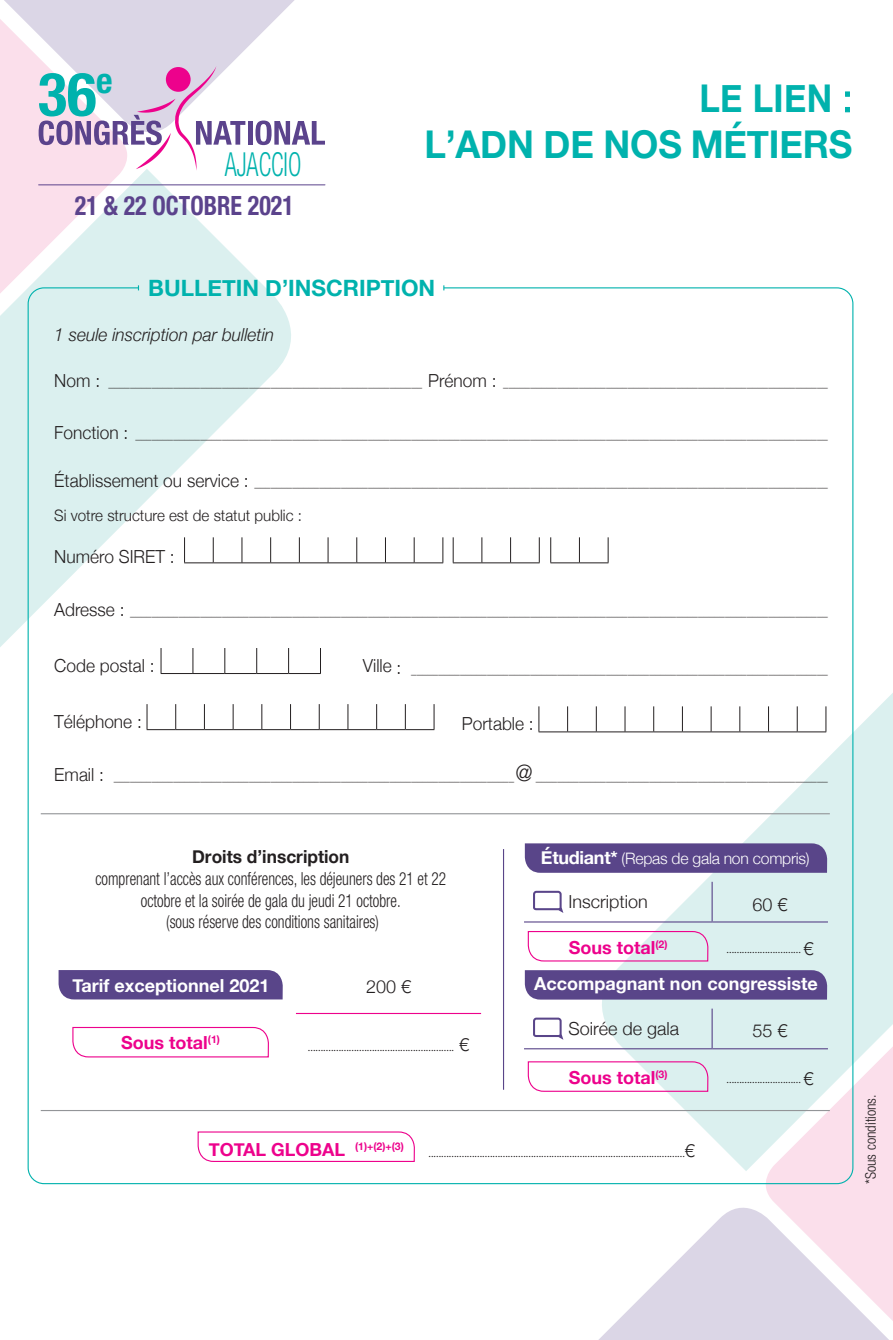
<style>
.page{position:relative;width:893px;height:1340px;background:#fff}
.page>*{position:absolute;margin:0;border:0;box-sizing:border-box;transform-origin:0 0}
.t1{font:700 condensed 60.07px "Helvetica Neue";color:#00b2ad}
.t2{font:700 38.25px/45.9px "Helvetica Neue";letter-spacing:-.005em;color:#00b2ad;text-align:right;scale:.9 1}
.t3{font:300 condensed 33.07px "Helvetica Neue";color:#00b2ad;scale:.73 1}
.t4{font:700 condensed 26.55px "Helvetica Neue";color:#5b438c;scale:.9 1}
.t5{font:700 22.5px "Helvetica Neue";color:#00b2ad}
.t6{font:300 condensed 18px/21.6px "Helvetica Neue";color:#231f20;text-align:center;scale:.85 1}
.t7{font:700 18px "Helvetica Neue";color:#fff}
.t8{font:700 18px "Helvetica Neue";color:#ed028c}
.t9{font:300 18px "Helvetica Neue";color:#231f20;scale:.96 1}
.t10{font:300 18px "Helvetica Neue";color:#231f20}
.t11{font:italic 300 18px "Helvetica Neue";color:#231f20;scale:.96 1}
.t12{font:300 15.75px "Helvetica Neue";color:#231f20;scale:.96 1}
.t13{font:300 15.75px "Helvetica Neue";letter-spacing:-.015em;color:#fff}
.t14{font:300 condensed 14.62px "Helvetica Neue";color:#231f20}
.t15{font:300 11.25px "Helvetica Neue";color:#231f20;scale:.96 1}
.t16{font:11.25px "Minion Pro";color:#231f20}
.t17{font:700 10.58px "Helvetica Neue";color:#ed028c}
.s1{font-size:27px}
.s2{font-weight:400}
.s3{font-size:18px}
.s4{font-size:22.5px}
.s5{font-weight:700;font-stretch:normal}
.s6{font-family:"Helvetica Neue";font-weight:300;font-size:18px}
.s7{font-weight:700;font-size:18px}
</style>
<div class="page">
<svg style="left:756px;top:1171px;width:137px;height:23px"></svg>
<svg style="left:0;top:185px;width:312px;height:658px"></svg>
<svg style="left:580px;top:496px;width:313px;height:675px"></svg>
<svg style="left:245px;top:0;width:50px;height:145px"></svg>
<svg style="left:184px;top:537px;width:259px;height:26px"></svg>
<svg style="left:453px;top:537px;width:87px;height:26px"></svg>
<svg style="left:550px;top:537px;width:59px;height:26px"></svg>
<svg style="left:161px;top:648px;width:1px;height:25px"></svg>
<svg style="left:193px;top:648px;width:1px;height:25px"></svg>
<svg style="left:224px;top:648px;width:1px;height:25px"></svg>
<svg style="left:256px;top:648px;width:1px;height:25px"></svg>
<svg style="left:288px;top:648px;width:1px;height:25px"></svg>
<svg style="left:320px;top:648px;width:1px;height:25px"></svg>
<hr style="left:161px;top:673px;width:32px;height:1px;background:#231f20">
<hr style="left:193px;top:673px;width:32px;height:1px;background:#231f20">
<hr style="left:225px;top:673px;width:32px;height:1px;background:#231f20">
<hr style="left:257px;top:673px;width:32px;height:1px;background:#231f20">
<hr style="left:289px;top:673px;width:32px;height:1px;background:#231f20">
<svg style="left:147px;top:704px;width:288px;height:26px"></svg>
<svg style="left:538px;top:706px;width:288px;height:26px"></svg>
<hr style="left:296px;top:1012px;width:185px;height:2px;background:#ed028c">
<div style="left:59px;top:970px;width:224px;height:29px;background:#594589"></div>
<svg style="left:72px;top:1026px;width:197px;height:32px"></svg>
<hr style="left:712px;top:1008px;width:1px;height:40px;background:#594589">
<hr style="left:524px;top:1048px;width:188px;height:1px;background:#594589">
<hr style="left:712px;top:1048px;width:116px;height:1px;background:#594589">
<div style="left:525px;top:970px;width:302px;height:29px;background:#594589"></div>
<svg style="left:533px;top:1017px;width:30px;height:22px"></svg>
<svg style="left:527px;top:1060px;width:182px;height:32px"></svg>
<hr style="left:712px;top:881px;width:1px;height:40px;background:#594589">
<hr style="left:524px;top:921px;width:188px;height:1px;background:#594589">
<hr style="left:712px;top:921px;width:116px;height:1px;background:#594589">
<div style="left:525px;top:843px;width:302px;height:29px;background:#594589"></div>
<svg style="left:533px;top:890px;width:30px;height:23px"></svg>
<svg style="left:527px;top:930px;width:182px;height:32px"></svg>
<hr style="left:503px;top:849px;width:1px;height:240px;background:#594589">
<hr style="left:41px;top:1109px;width:789px;height:2px;background:#939598">
<hr style="left:41px;top:813px;width:789px;height:1px;background:#939598">
<hr style="left:248px;top:121px;width:4px;height:24px;background:#5b438c">
<svg style="left:255px;top:120px;width:70px;height:25px"></svg>
<hr style="left:39px;top:184px;width:286px;height:1px;background:#5b438c">
<svg style="left:0;top:0;width:245px;height:312px"></svg>
<svg style="left:197px;top:1131px;width:218px;height:31px"></svg>
<svg style="left:599px;top:1194px;width:294px;height:145px"></svg>
<p class="t1" style="left:38px;top:58px;width:76px">36<sup>e</sup></p>
<p class="t3" style="left:225px;top:145px;width:106px">AJACCIO</p>
<p class="t4" style="left:75px;top:189px;width:245px">21 &amp; 22 OCTOBRE <span class="s1">2021</span></p>
<p class="t2" style="left:424px;top:76px;width:477px">LE LIEN <span class="s2">:<br></span>L’ADN DE NOS MÉTIERS</p>
<p class="t5" style="left:148px;top:271px;width:289px">BULLETIN D’INSCRIPTION</p>
<p class="t11" style="left:54px;top:320px;width:231px">1 seule inscription par bulletin</p>
<p class="t15" style="left:54px;top:374px;width:807px"><span class="s3">Nom :</span> __________________________________________________________ <span class="s3">Prénom :</span> ____________________________________________________________</p>
<p class="t15" style="left:54px;top:426px;width:807px"><span class="s3">Fonction :</span> ________________________________________________________________________________________________________________________________</p>
<p class="t15" style="left:54px;top:473px;width:807px"><span class="s3">Établissement ou service :</span> __________________________________________________________________________________________________________</p>
<p class="t12" style="left:54px;top:502px;width:260px">Si votre structure est de statut public :</p>
<p class="t9" style="left:54px;top:542px;width:127px">Numéro SIRET :</p>
<p class="t15" style="left:54px;top:602px;width:807px"><span class="s3">Adresse :</span> _________________________________________________________________________________________________________________________________</p>
<p class="t9" style="left:54px;top:651px;width:106px">Code postal :</p>
<p class="t15" style="left:363px;top:661px;width:486px"><sup>Ville</sup> <span class="s3">:</span> _____________________________________________________________________________</p>
<p class="t9" style="left:54px;top:707px;width:93px">Téléphone :</p>
<p class="t9" style="left:462px;top:709px;width:76px">Portable :</p>
<p class="t15" style="left:54px;top:767px;width:807px"><span class="s3">Email :</span> __________________________________________________________________________<span class="s4">@</span> ______________________________________________________</p>
<p class="t6" style="left:95px;top:846px;width:414px"><span class="s5">Droits d’inscription<br></span>comprenant l’accès aux conférences, les déjeuners des 21 et 22 octobre et la soirée de gala du jeudi 21 octobre.<br>(sous réserve des conditions sanitaires)</p>
<p class="t7" style="left:72px;top:971px;width:198px">Tarif exceptionnel 2021</p>
<p class="t10" style="left:366px;top:972px;width:47px">200 €</p>
<p class="t8" style="left:121px;top:1028px;width:100px">Sous total<sup>(1)</sup></p>
<p class="t16" style="left:308px;top:1039px;width:163px">......................................................... <span class="s6">€</span></p>
<p class="t13" style="left:541px;top:845px;width:270px"><span class="s7">Étudiant*</span> (Repas de gala non compris)</p>
<p class="t10" style="left:568px;top:887px;width:81px">Inscription</p>
<p class="t10" style="left:752px;top:889px;width:37px">60 €</p>
<p class="t8" style="left:569px;top:933px;width:100px">Sous total<sup>(2)</sup></p>
<p class="t16" style="left:727px;top:941px;width:88px">............................. <span class="s6">€</span></p>
<p class="t7" style="left:534px;top:969px;width:285px">Accompagnant non congressiste</p>
<p class="t10" style="left:568px;top:1014px;width:112px">Soirée de gala</p>
<p class="t10" style="left:752px;top:1016px;width:37px">55 €</p>
<p class="t8" style="left:569px;top:1063px;width:100px">Sous total<sup>(3)</sup></p>
<p class="t16" style="left:727px;top:1071px;width:88px">............................. <span class="s6">€</span></p>
<p class="t17" style="left:355px;top:1137px;width:50px">(1)+(2)+(3)</p>
<p class="t8" style="left:209px;top:1134px;width:138px">TOTAL GLOBAL</p>
<p class="t16" style="left:428px;top:1146px;width:268px">....................................................................................................<span class="s6">€</span></p>
<p class="t14" style="left:862px;top:1184px;width:91px;rotate:-90deg">*Sous conditions.</p>
</div>
